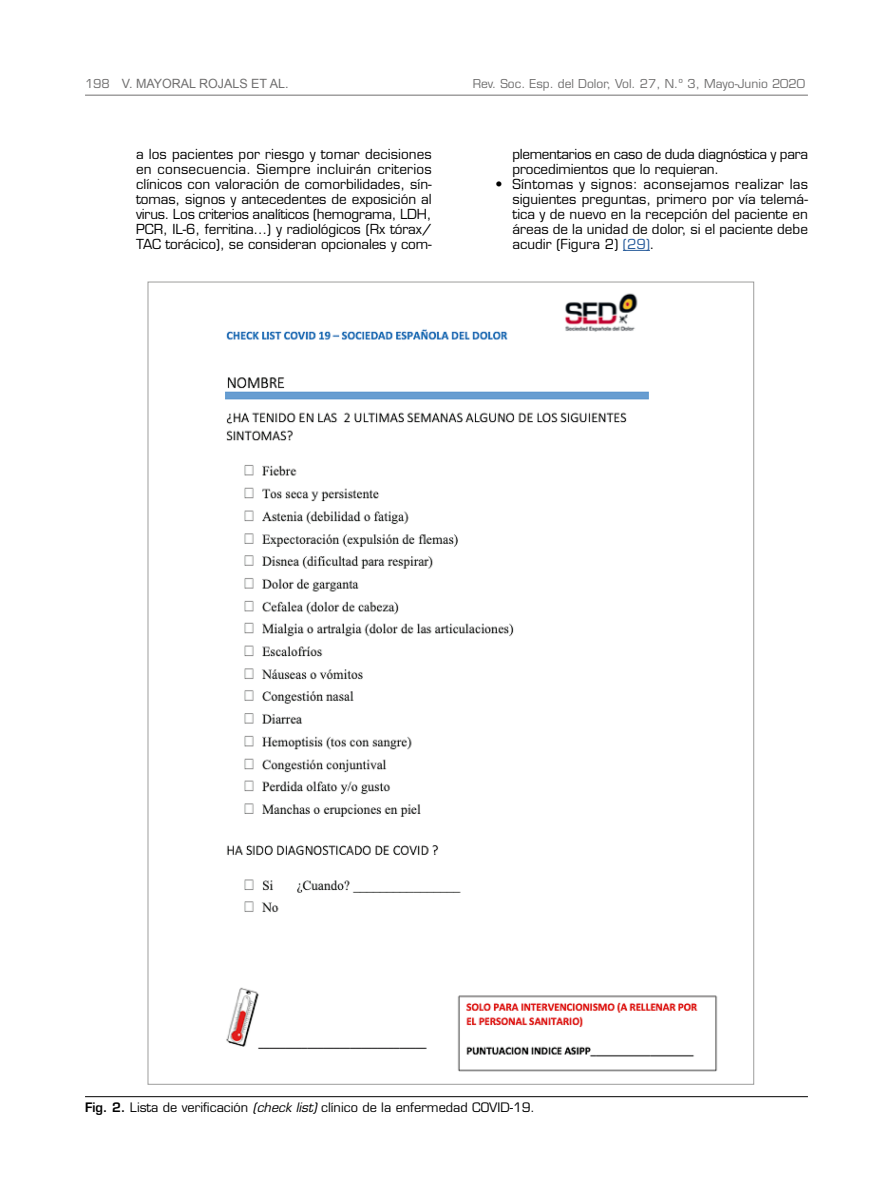
<style>
.page{position:relative;width:893px;height:1191px;background:#fff}
.page>*{position:absolute;margin:0;border:0;box-sizing:border-box;transform-origin:0 0}
.t1{font:13.5px/15px "Eurostile LT Std";letter-spacing:-.01em;color:#000;text-align:justify}
.t2{font:12.75px "Eurostile LT Std";color:#000}
.t3{font:12.75px "Arial";color:#706f6f}
.t4{font:12px "Eurostile LT Std";color:#706f6f}
.s1{font-family:"Eurostile LT Std";font-size:12px}
.s2{color:#275b9b}
.s3{font-weight:600}
.s4{font-style:italic}
</style>
<div class="page">
<hr style="left:85px;top:95px;width:723px;height:1px;background:#706f6f">
<svg style="left:623px;top:250px;width:27px;height:1px"></svg>
<img style="left:225px;top:293px;width:493px;height:779px">
<hr style="left:85px;top:1096px;width:723px;height:1px;background:#000">
<p class="t3" style="left:85px;top:75px;width:205px"><span class="s1">198</span> V. MAYORAL ROJALS ET AL.</p>
<p class="t4" style="left:473px;top:76px;width:334px">Rev. Soc. Esp. del Dolor, Vol. 27, N.º 3, Mayo-Junio 2020</p>
<p class="t1" style="left:136px;top:147px;width:297px">a los pacientes por riesgo y tomar decisiones en consecuencia. Siempre incluirán criterios clínicos con valoración de comorbilidades, sín&shy;tomas, signos y antecedentes de exposición al virus. Los criterios analíticos (hemograma, LDH, PCR, IL-6, ferritina…) y radiológicos (Rx tórax/ TAC torácico), se consideran opcionales y com-</p>
<p class="t1" style="left:512px;top:147px;width:297px">plementarios en caso de duda diagnóstica y para procedimientos que lo requieran.</p>
<p class="t1" style="left:512px;top:177px;width:297px;text-indent:-17px">• Síntomas y signos: aconsejamos realizar las siguientes preguntas, primero por vía telemá&shy;tica y de nuevo en la recepción del paciente en áreas de la unidad de dolor, si el paciente debe acudir (Figura 2) <span class="s2">(29)</span>.</p>
<p class="t2" style="left:85px;top:1099px;width:451px"><span class="s3">Fig. 2.</span> Lista de verificación <span class="s4">(check list)</span> clínico de la enfermedad COVID-19.</p>
</div>
